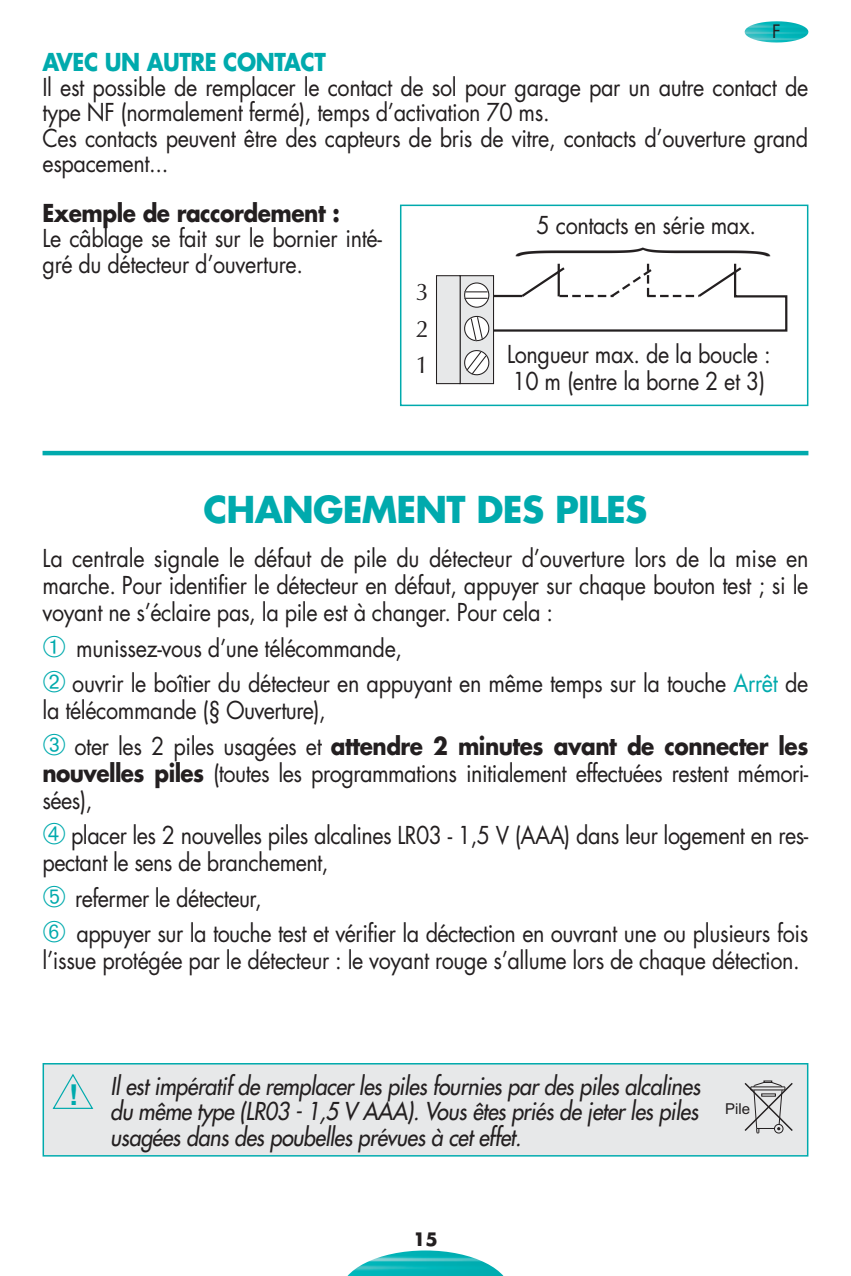
<style>
.page{position:relative;width:851px;height:1276px;background:#fff}
.page>*{position:absolute;margin:0;border:0;box-sizing:border-box;transform-origin:0 0}
.t1{font:700 36px "Futura";letter-spacing:-.02em;color:#00aaad}
.t2{font:700 28.8px "Helvetica";color:#00aaad}
.t3{font:24px/27px "Futura";letter-spacing:-.02em;color:#231f20;scale:.9 1}
.t4{font:italic 24px/25.5px "Futura";letter-spacing:-.015em;color:#231f20;text-align:justify;scale:.9 1}
.t5{font:700 24px "Futura";letter-spacing:-.02em;color:#231f20;scale:.9 1}
.t6{font:700 24px "Futura";letter-spacing:-.02em;color:#00aaad;scale:.9 1}
.t7{font:24px/36.3px "Optima";color:#231f20;text-align:justify}
.t8{font:700 18px "Futura";color:#231f20}
.t9{font:18px "Futura";color:#231f20}
.t10{font:15px "Arial";color:#231f20}
.s1{color:#00aaad}
.s2{font-weight:700}
</style>
<div class="page">
<img style="left:347px;top:1250px;width:157px;height:26px">
<img style="left:744px;top:21px;width:64px;height:22px">
<hr style="left:43px;top:451px;width:765px;height:4px;background:#00aaad">
<div style="left:460px;top:276px;width:33px;height:108px;background:#e7e8e9"></div>
<div style="left:459px;top:275px;width:35px;height:109px;border:1px solid #231f20"></div>
<div style="left:436px;top:276px;width:24px;height:108px;background:#e7e8e9"></div>
<div style="left:436px;top:275px;width:24px;height:109px;border:1px solid #231f20"></div>
<svg style="left:462px;top:264px;width:325px;height:112px"></svg>
<div style="left:400px;top:205px;width:408px;height:201px;border:2px solid #00aaad"></div>
<div style="left:44px;top:1064px;width:762px;height:91px;background:#e7e8e9"></div>
<div style="left:43px;top:1063px;width:765px;height:93px;border:2px solid #00aaad"></div>
<svg style="left:53px;top:1073px;width:41px;height:36px"></svg>
<svg style="left:744px;top:1080px;width:49px;height:53px"></svg>
<p class="t9" style="left:772px;top:24px;width:10px">F</p>
<p class="t6" style="left:43px;top:51px;width:316px">AVEC UN AUTRE CONTACT</p>
<p class="t3" style="left:43px;top:77px;width:852px;line-height:25.2px">Il est possible de remplacer le contact de sol pour garage par un autre contact de type NF (normalement fermé), temps d’activation 70 ms.<br>Ces contacts peuvent être des capteurs de bris de vitre, contacts d’ouverture grand espacement...</p>
<p class="t5" style="left:43px;top:202px;width:331px">Exemple de raccordement :</p>
<p class="t3" style="left:43px;top:228px;width:378px;line-height:25.2px">Le câblage se fait sur le bornier inté&shy;gré du détecteur d’ouverture.</p>
<p class="t7" style="left:415px;top:274px;width:15px">3<br>2<br>1</p>
<p class="t3" style="left:536px;top:214px;width:245px">5 contacts en série max.</p>
<p class="t3" style="left:507px;top:342px;width:294px">Longueur max. de la boucle :<br>10 m (entre la borne 2 et 3)</p>
<h1 class="t1" style="left:203px;top:493px;width:445px">CHANGEMENT DES PILES</h1>
<p class="t3" style="left:43px;top:547px;width:852px;text-align:justify">La centrale signale le défaut de pile du détecteur d’ouverture lors de la mise en marche. Pour identifier le détecteur en défaut, appuyer sur chaque bouton test ; si le voyant ne s’éclaire pas, la pile est à changer. Pour cela :</p>
<p class="t3" style="left:43px;top:632px;width:852px;line-height:35.4px"><span class="s1">➀</span> munissez-vous d’une télécommande,<br><span class="s1">➁</span> ouvrir le boîtier du détecteur en appuyant en même temps sur la touche <span class="s1">Arrêt</span> de</p>
<p class="t3" style="left:43px;top:695px;width:852px;line-height:35.4px">la télécommande (§ Ouverture),<br><span class="s1">➂</span> oter les 2 piles usagées et <span class="s2">attendre 2 minutes avant de connecter les</span></p>
<p class="t3" style="left:43px;top:761px;width:852px"><span class="s2">nouvelles piles</span> (toutes les programmations initialement effectuées restent mémori&shy;sées),</p>
<p class="t3" style="left:43px;top:824px;width:852px"><span class="s1">➃</span> placer les 2 nouvelles piles alcalines LR03 - 1,5 V (AAA) dans leur logement en res&shy;pectant le sens de branchement,</p>
<p class="t3" style="left:43px;top:882px;width:852px;line-height:35.4px"><span class="s1">➄</span> refermer le détecteur,<br><span class="s1">➅</span> appuyer sur la touche test et vérifier la déctection en ouvrant une ou plusieurs fois</p>
<p class="t3" style="left:43px;top:949px;width:842px">l’issue protégée par le détecteur : le voyant rouge s’allume lors de chaque détection.</p>
<p class="t2" style="left:68px;top:1078px;width:11px">!</p>
<p class="t4" style="left:110px;top:1074px;width:657px">Il est impératif de remplacer les piles fournies par des piles alcalines du même type (LR03 - 1,5 V AAA). Vous êtes priés de jeter les piles usagées dans des poubelles prévues à cet effet.</p>
<p class="t10" style="left:725px;top:1100px;width:27px">Pile</p>
<p class="t8" style="left:413px;top:1231px;width:26px">15</p>
</div>
